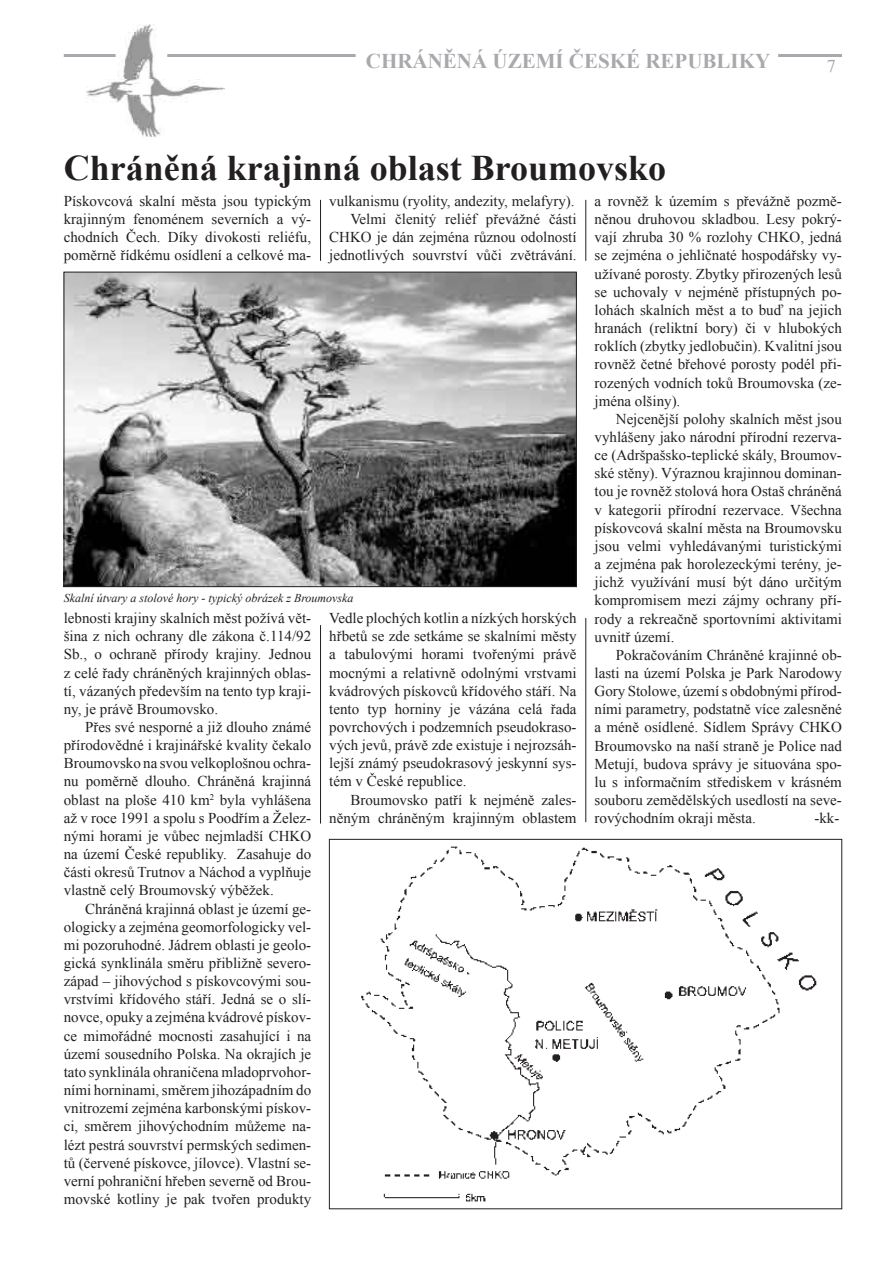
<style>
.page{position:relative;width:893px;height:1263px;background:#fff}
.page>*{position:absolute;margin:0;border:0;box-sizing:border-box;transform-origin:0 0}
.t1{font:700 36px "Times New Roman";color:#231f20}
.t2{font:700 21px "Times New Roman";color:#a8a9ad}
.t3{font:18px "Times New Roman";color:#a8a9ad}
.t4{font:15px/18.1px "Times New Roman";color:#231f20;text-align:justify}
.t5{font:italic 12px "Times New Roman";color:#231f20}
</style>
<div class="page">
<img style="left:86px;top:25px;width:138px;height:112px">
<hr style="left:64px;top:54px;width:52px;height:3px;background:#a8a9ad">
<hr style="left:778px;top:54px;width:64px;height:3px;background:#a8a9ad">
<hr style="left:167px;top:54px;width:189px;height:3px;background:#a8a9ad">
<img style="left:361px;top:846px;width:456px;height:356px">
<img style="left:66px;top:274px;width:509px;height:311px">
<div style="left:64px;top:272px;width:513px;height:315px;border:1px solid #231f20"></div>
<hr style="left:320px;top:625px;width:1px;height:198px;background:#231f20">
<hr style="left:585px;top:618px;width:1px;height:204px;background:#231f20">
<hr style="left:585px;top:200px;width:1px;height:61px;background:#231f20">
<hr style="left:320px;top:200px;width:1px;height:61px;background:#231f20">
<h2 class="t2" style="left:366px;top:47px;width:406px">CHRÁNĚNÁ ÚZEMÍ ČESKÉ REPUBLIKY</h2>
<p class="t3" style="left:827px;top:54px;width:10px">7</p>
<h1 class="t1" style="left:64px;top:143px;width:604px">Chráněná krajinná oblast Broumovsko</h1>
<p class="t4" style="left:64px;top:192px;width:249px">Pískovcová skalní města jsou typickým krajinným fenoménem severních a vý&shy;chodních Čech. Díky divokosti reliéfu, poměrně řídkému osídlení a celkové ma-</p>
<p class="t4" style="left:329px;top:192px;width:249px;text-align:right">vulkanismu (ryolity, andezity, melafyry).<br>Velmi členitý reliéf převážné části CHKO je dán zejména různou odolností jednotlivých souvrství vůči zvětrávání.</p>
<p class="t4" style="left:595px;top:192px;width:249px">a rovněž k územím s převážně pozmě&shy;něnou druhovou skladbou. Lesy pokrý&shy;vají zhruba 30 % rozlohy CHKO, jedná se zejména o jehličnaté hospodářsky vy&shy;užívané porosty. Zbytky přirozených lesů se uchovaly v nejméně přístupných po&shy;lohách skalních měst a to buď na jejich hranách (reliktní bory) či v hlubokých roklích (zbytky jedlobučin). Kvalitní jsou rovněž četné břehové porosty podél při&shy;rozených vodních toků Broumovska (ze&shy;jména olšiny).</p>
<p class="t4" style="left:595px;top:409px;width:249px;text-indent:21px">Nejcenější polohy skalních měst jsou vyhlášeny jako národní přírodní rezerva&shy;ce (Adršpašsko-teplické skály, Broumov&shy;ské stěny). Výraznou krajinnou dominan&shy;tou je rovněž stolová hora Ostaš chráněná v kategorii přírodní rezervace. Všechna pískovcová skalní města na Broumovsku jsou velmi vyhledávanými turistickými a zejména pak horolezeckými terény, je&shy;jichž využívání musí být dáno určitým kompromisem mezi zájmy ochrany pří&shy;rody a rekreačně sportovními aktivitami uvnitř území.</p>
<p class="t4" style="left:595px;top:645px;width:249px;text-indent:21px">Pokračováním Chráněné krajinné ob&shy;lasti na území Polska je Park Narodowy Gory Stolowe, území s obdobnými přírod&shy;ními parametry, podstatně více zalesněné a méně osídlené. Sídlem Správy CHKO Broumovsko na naší straně je Police nad Metují, budova správy je situována spo&shy;lu s informačním střediskem v krásném souboru zemědělských usedlostí na seve&shy;rovýchodním okraji města.</p>
<p class="t5" style="left:64px;top:589px;width:291px">Skalní útvary a stolové hory - typický obrázek z Broumovska</p>
<p class="t4" style="left:64px;top:609px;width:249px">lebnosti krajiny skalních měst požívá vět&shy;šina z nich ochrany dle zákona č.114/92<br>Sb., o ochraně přírody krajiny. Jednou z celé řady chráněných krajinných oblas&shy;tí, vázaných především na tento typ kraji&shy;ny, je právě Broumovsko.</p>
<p class="t4" style="left:64px;top:718px;width:249px;text-indent:21px">Přes své nesporné a již dlouho známé přírodovědné i krajinářské kvality čekalo Broumovsko na svou velkoplošnou ochra&shy;nu poměrně dlouho. Chráněná krajinná oblast na ploše 410 km<sup>2</sup> byla vyhlášena až v roce 1991 a spolu s Poodřím a Želez&shy;nými horami je vůbec nejmladší CHKO na území České republiky. Zasahuje do části okresů Trutnov a Náchod a vyplňuje vlastně celý Broumovský výběžek.</p>
<p class="t4" style="left:64px;top:899px;width:249px;text-indent:21px">Chráněná krajinná oblast je území ge&shy;ologicky a zejména geomorfologicky vel&shy;mi pozoruhodné. Jádrem oblasti je geolo&shy;gická synklinála směru přibližně severo&shy;západ – jihovýchod s pískovcovými sou&shy;vrstvími křídového stáří. Jedná se o slí&shy;novce, opuky a zejména kvádrové pískov&shy;ce mimořádné mocnosti zasahující i na území sousedního Polska. Na okrajích je tato synklinála ohraničena mladoprvohor&shy;ními horninami, směrem jihozápadním do vnitrozemí zejména karbonskými pískov&shy;ci, směrem jihovýchodním můžeme na&shy;lézt pestrá souvrství permských sedimen&shy;tů (červené pískovce, jílovce). Vlastní se&shy;verní pohraniční hřeben severně od Brou&shy;movské kotliny je pak tvořen produkty</p>
<p class="t4" style="left:329px;top:609px;width:249px">Vedle plochých kotlin a nízkých horských hřbetů se zde setkáme se skalními městy a tabulovými horami tvořenými právě mocnými a relativně odolnými vrstvami kvádrových pískovců křídového stáří. Na tento typ horniny je vázána celá řada povrchových i podzemních pseudokraso&shy;vých jevů, právě zde existuje i nejrozsáh&shy;lejší známý pseudokrasový jeskynní sys&shy;tém v České republice.</p>
<p class="t4" style="left:329px;top:790px;width:249px;text-align:right">Broumovsko patří k nejméně zales&shy;něným chráněným krajinným oblastem</p>
<p class="t4" style="left:814px;top:809px;width:26px">-kk-</p>
</div>
